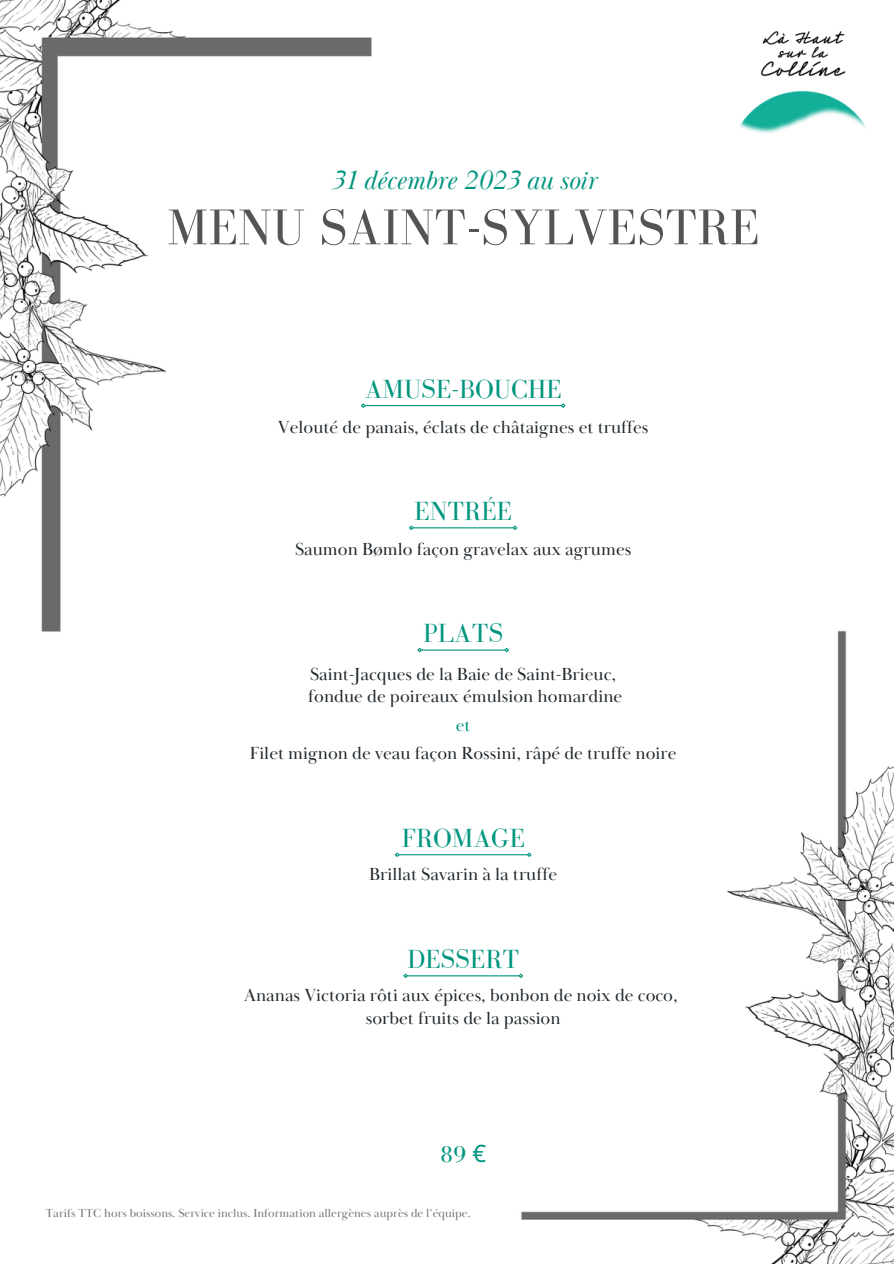
<style>
.page{position:relative;width:894px;height:1264px;background:#fff}
.page>*{position:absolute;margin:0;border:0;box-sizing:border-box;transform-origin:0 0}
.t1{font:51.6px "Bodoni FLF";letter-spacing:.005em;color:#545454}
.t2{font:27px "Bodoni FLF";color:#00957e}
.t3{font:italic 27px "Baskerville Display PT";color:#00957e}
.t4{font:24px "Bodoni FLF";color:#00957e}
.t5{font:18px "Baskerville Display PT";color:#20272c}
.t6{font:18px "Baskerville Display PT";color:#00957e}
.t7{font:12px "Baskerville Display PT";color:#737373}
.s1{font-family:"Noto Sans"}
</style>
<div class="page">
<img style="left:0;top:0;width:893px;height:1263px">
<hr style="left:421px;top:649px;width:84px;height:1px;background:#00957e">
<svg style="left:416px;top:646px;width:7px;height:7px"></svg>
<svg style="left:503px;top:646px;width:7px;height:7px"></svg>
<hr style="left:365px;top:405px;width:196px;height:1px;background:#00957e">
<svg style="left:360px;top:402px;width:6px;height:7px"></svg>
<svg style="left:559px;top:402px;width:7px;height:7px"></svg>
<hr style="left:413px;top:527px;width:100px;height:1px;background:#00957e">
<svg style="left:408px;top:524px;width:6px;height:7px"></svg>
<svg style="left:511px;top:524px;width:7px;height:7px"></svg>
<hr style="left:399px;top:854px;width:128px;height:1px;background:#00957e">
<svg style="left:394px;top:851px;width:6px;height:7px"></svg>
<svg style="left:526px;top:851px;width:6px;height:7px"></svg>
<hr style="left:407px;top:975px;width:112px;height:1px;background:#00957e">
<svg style="left:402px;top:972px;width:6px;height:7px"></svg>
<svg style="left:517px;top:972px;width:7px;height:7px"></svg>
<img style="left:670px;top:0;width:223px;height:223px">
<p class="t3" style="left:330px;top:164px;width:267px">31 décembre 2023 au soir</p>
<p class="t1" style="left:167px;top:199px;width:593px">MENU SAINT-SYLVESTRE</p>
<p class="t2" style="left:364px;top:374px;width:198px">AMUSE-BOUCHE</p>
<p class="t5" style="left:278px;top:416px;width:372px">Velouté de panais, éclats de châtaignes et truffes</p>
<p class="t2" style="left:414px;top:496px;width:99px">ENTRÉE</p>
<p class="t5" style="left:295px;top:537px;width:338px">Saumon Bømlo façon gravelax aux agrumes</p>
<p class="t2" style="left:423px;top:618px;width:82px">PLATS</p>
<p class="t5" style="left:310px;top:662px;width:307px">Saint-Jacques de la Baie de Saint-Brieuc,</p>
<p class="t5" style="left:308px;top:685px;width:315px">fondue de poireaux émulsion homardine</p>
<p class="t6" style="left:455px;top:713px;width:16px">et</p>
<p class="t5" style="left:250px;top:742px;width:428px">Filet mignon de veau façon Rossini, râpé de truffe noire</p>
<p class="t2" style="left:401px;top:823px;width:125px">FROMAGE</p>
<p class="t5" style="left:369px;top:863px;width:189px">Brillat Savarin à la truffe</p>
<p class="t2" style="left:407px;top:944px;width:113px">DESSERT</p>
<p class="t5" style="left:244px;top:984px;width:435px">Ananas Victoria rôti aux épices, bonbon de noix de coco,</p>
<p class="t5" style="left:365px;top:1007px;width:196px">sorbet fruits de la passion</p>
<p class="t4" style="left:440px;top:1141px;width:47px">89 <span class="s1">€</span></p>
<p class="t7" style="left:46px;top:1205px;width:426px">Tarifs TTC hors boissons. Service inclus. Information allergènes auprès de l’équipe.</p>
</div>
